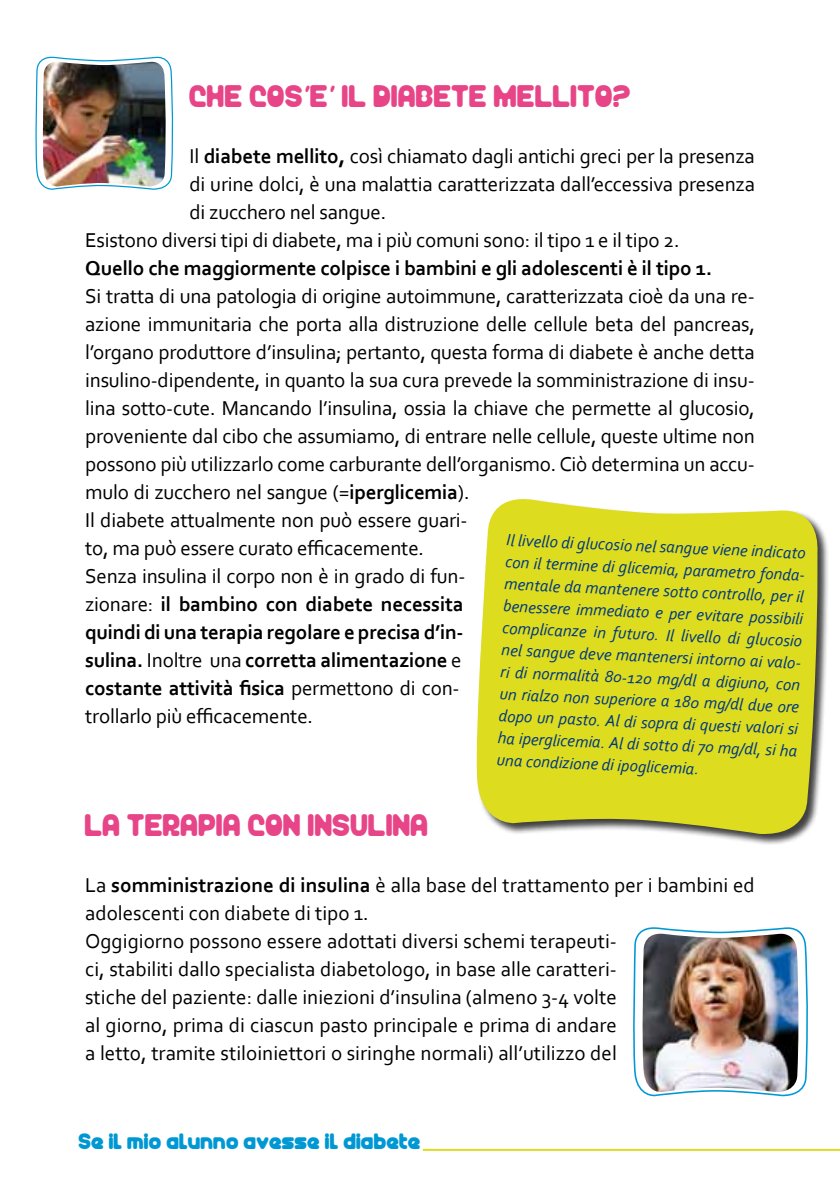
<style>
.page{position:relative;width:840px;height:1191px;background:#fff}
.page>*{position:absolute;margin:0;border:0;box-sizing:border-box;transform-origin:0 0}
.t1{font:28px "Unocide";color:#e74587}
.t2{font:21px/28px "Corbel";letter-spacing:-.01em;color:#000}
.t3{font:700 21px "Corbel";letter-spacing:-.01em;color:#000}
.t4{font:20px "Unocide";color:#0098d4}
.t5{font:italic 17px/22px "Corbel";color:#003882}
.s1{font-family:"Distro";font-weight:700}
.s2{font-weight:700}
</style>
<div class="page">
<hr style="left:422px;top:1148px;width:417px;height:2px;background:#dedc1e">
<svg style="left:35px;top:56px;width:139px;height:134px"></svg>
<img style="left:42px;top:60px;width:125px;height:127px">
<svg style="left:633px;top:927px;width:175px;height:170px"></svg>
<img style="left:640px;top:931px;width:159px;height:162px">
<div style="left:475px;top:498px;width:353px;height:346px;background:#000;opacity:.75"></div>
<svg style="left:475px;top:498px;width:344px;height:338px;background:#dcda30"></svg>
<h1 class="t1" style="left:189px;top:83px;width:443px">CHE COS<span class="s1">’</span>E<span class="s1">’</span> IL DIABETE MELLITO?</h1>
<p class="t2" style="left:189px;top:142px;width:566px">Il <span class="s2">diabete mellito,</span> così chiamato dagli antichi greci per la presenza</p>
<p class="t2" style="left:189px;top:170px;width:566px">di urine dolci, è una malattia caratterizzata dall’eccessiva presenza</p>
<p class="t2" style="left:189px;top:198px;width:198px">di zucchero nel sangue.</p>
<p class="t2" style="left:85px;top:226px;width:595px">Esistono diversi tipi di diabete, ma i più comuni sono: il tipo 1 e il tipo 2.</p>
<p class="t3" style="left:85px;top:255px;width:628px">Quello che maggiormente colpisce i bambini e gli adolescenti è il tipo 1.</p>
<p class="t2" style="left:85px;top:282px;width:671px">Si tratta di una patologia di origine autoimmune, caratterizzata cioè da una re&shy;azione immunitaria che porta alla distruzione delle cellule beta del pancreas, l’organo produttore d’insulina; pertanto, questa forma di diabete è anche detta insulino-dipendente, in quanto la sua cura prevede la somministrazione di insu&shy;lina sotto-cute. Mancando l’insulina, ossia la chiave che permette al glucosio, proveniente dal cibo che assumiamo, di entrare nelle cellule, queste ultime non possono più utilizzarlo come carburante dell’organismo. Ciò determina un accu&shy;mulo di zucchero nel sangue (=<span class="s2">iperglicemia</span>).<br>Il diabete attualmente non può essere guari-<br>to, ma può essere curato efficacemente.<br>Senza insulina il corpo non è in grado di fun-<br>zionare: <span class="s2">il bambino con diabete necessita<br>quindi di una terapia regolare e precisa d’in-<br>sulina.</span> Inoltre una <span class="s2">corretta alimentazione</span> e<br><span class="s2">costante attività fisica</span> permettono di con-<br>trollarlo più efficacemente.</p>
<p class="t5" style="left:506px;top:527px;width:313px;rotate:3deg">Il livello di glucosio nel sangue viene indicato con il termine di glicemia, parametro fonda&shy;mentale da mantenere sotto controllo, per il benessere immediato e per evitare possibili complicanze in futuro. Il livello di glucosio nel sangue deve mantenersi intorno ai valo&shy;ri di normalità 80-120 mg/dl a digiuno, con un rialzo non superiore a 180 mg/dl due ore dopo un pasto. Al di sopra di questi valori si ha iperglicemia. Al di sotto di 70 mg/dl, si ha una condizione di ipoglicemia.</p>
<h1 class="t1" style="left:85px;top:811px;width:345px">LA TERAPIA CON INSULINA</h1>
<p class="t2" style="left:85px;top:870px;width:670px">La <span class="s2">somministrazione di insulina</span> è alla base del trattamento per i bambini ed adolescenti con diabete di tipo 1.<br>Oggigiorno possono essere adottati diversi schemi terapeuti-<br>ci, stabiliti dallo specialista diabetologo, in base alle caratteri-<br>stiche del paziente: dalle iniezioni d’insulina (almeno 3-4 volte<br>al giorno, prima di ciascun pasto principale e prima di andare<br>a letto, tramite stiloiniettori o siringhe normali) all’utilizzo del</p>
<p class="t4" style="left:79px;top:1131px;width:343px">Se il mio alunno avesse il diabete</p>
</div>
